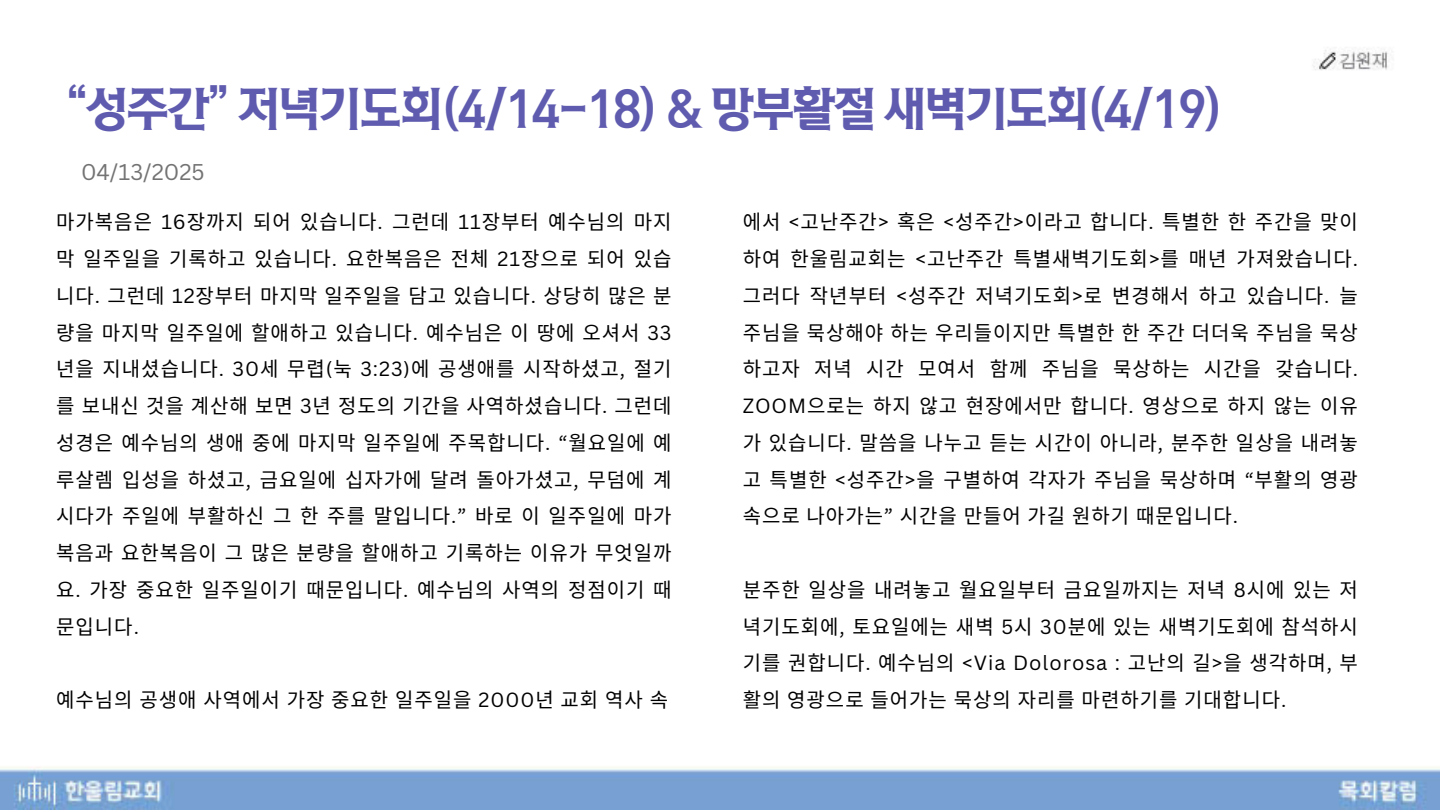
<style>
.page{position:relative;width:1440px;height:810px;background:#fff}
.page>*{position:absolute;margin:0;border:0;box-sizing:border-box;transform-origin:0 0}
.t1{font:48px "TDTD Thorny Go OTF";letter-spacing:-.055em;color:#5f5baf}
.t2{font:22.2px "Canva Sans";color:#737373}
.t3{font:20px/36.8px "Noto Sans CJ Ksc";letter-spacing:.05em;color:#000;text-align:justify}
.s1{font-family:"Canva Sans"}
</style>
<div class="page">
<img style="left:0;top:767px;width:1440px;height:43px">
<img style="left:1313px;top:49px;width:75px;height:21px">
<p class="t1" style="left:65px;top:83px;width:1160px">“성주간” 저녁기도회(4/14-18) &amp; 망부활절 새벽기도회(4/19)</p>
<p class="t2" style="left:81px;top:156px;width:125px">04/13/2025</p>
<h1 class="t3" style="left:56px;top:203px;width:617px">마가복음은 <span class="s1">16</span>장까지 되어 있습니다<span class="s1">.</span> 그런데 <span class="s1">11</span>장부터 예수님의 마지 막 일주일을 기록하고 있습니다<span class="s1">.</span> 요한복음은 전체 <span class="s1">21</span>장으로 되어 있습 니다<span class="s1">.</span> 그런데 <span class="s1">12</span>장부터 마지막 일주일을 담고 있습니다<span class="s1">.</span> 상당히 많은 분 량을 마지막 일주일에 할애하고 있습니다<span class="s1">.</span> 예수님은 이 땅에 오셔서 <span class="s1">33 </span>년을 지내셨습니다<span class="s1">. 30</span>세 무렵<span class="s1">(</span>눅 <span class="s1">3:23)</span>에 공생애를 시작하셨고<span class="s1">,</span> 절기 를 보내신 것을 계산해 보면 <span class="s1">3</span>년 정도의 기간을 사역하셨습니다<span class="s1">.</span> 그런데 성경은 예수님의 생애 중에 마지막 일주일에 주목합니다<span class="s1">. “</span>월요일에 예 루살렘 입성을 하셨고<span class="s1">,</span> 금요일에 십자가에 달려 돌아가셨고<span class="s1">,</span> 무덤에 계 시다가 주일에 부활하신 그 한 주를 말입니다<span class="s1">.”</span> 바로 이 일주일에 마가 복음과 요한복음이 그 많은 분량을 할애하고 기록하는 이유가 무엇일까 요<span class="s1">.</span> 가장 중요한 일주일이기 때문입니다<span class="s1">.</span> 예수님의 사역의 정점이기 때 문입니다<span class="s1">.</span></h1>
<p class="t3" style="left:743px;top:203px;width:617px">에서 <span class="s1">&lt;</span>고난주간<span class="s1">&gt;</span> 혹은 <span class="s1">&lt;</span>성주간<span class="s1">&gt;</span>이라고 합니다<span class="s1">.</span> 특별한 한 주간을 맞이 하여 한울림교회는 <span class="s1">&lt;</span>고난주간 특별새벽기도회<span class="s1">&gt;</span>를 매년 가져왔습니다<span class="s1">. </span>그러다 작년부터 <span class="s1">&lt;</span>성주간 저녁기도회<span class="s1">&gt;</span>로 변경해서 하고 있습니다<span class="s1">.</span> 늘 주님을 묵상해야 하는 우리들이지만 특별한 한 주간 더더욱 주님을 묵상 하고자 저녁 시간 모여서 함께 주님을 묵상하는 시간을 갖습니다<span class="s1">.<br>ZOOM</span>으로는 하지 않고 현장에서만 합니다<span class="s1">.</span> 영상으로 하지 않는 이유 가 있습니다<span class="s1">.</span> 말씀을 나누고 듣는 시간이 아니라<span class="s1">,</span> 분주한 일상을 내려놓 고 특별한 <span class="s1">&lt;</span>성주간<span class="s1">&gt;</span>을 구별하여 각자가 주님을 묵상하며 <span class="s1">“</span>부활의 영광 속으로 나아가는<span class="s1">”</span> 시간을 만들어 가길 원하기 때문입니다<span class="s1">.</span></p>
<p class="t3" style="left:743px;top:570px;width:617px">분주한 일상을 내려놓고 월요일부터 금요일까지는 저녁 <span class="s1">8</span>시에 있는 저 녁기도회에<span class="s1">,</span> 토요일에는 새벽 <span class="s1">5</span>시 <span class="s1">30</span>분에 있는 새벽기도회에 참석하시 기를 권합니다<span class="s1">.</span> 예수님의 <span class="s1">&lt;Via Dolorosa :</span> 고난의 길<span class="s1">&gt;</span>을 생각하며<span class="s1">,</span> 부 활의 영광으로 들어가는 묵상의 자리를 마련하기를 기대합니다<span class="s1">.</span></p>
<p class="t3" style="left:56px;top:680px;width:613px">예수님의 공생애 사역에서 가장 중요한 일주일을 <span class="s1">2000</span>년 교회 역사 속</p>
</div>
